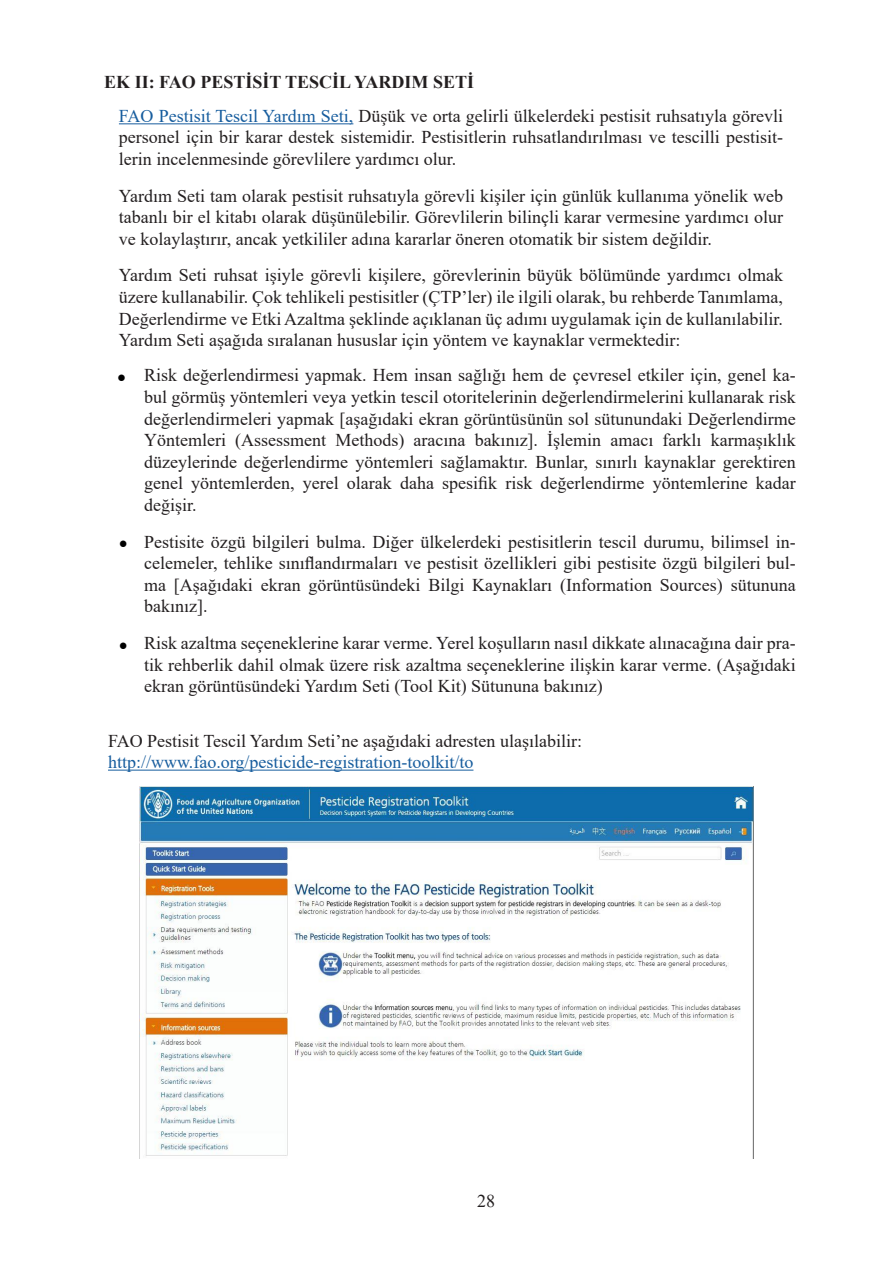
<style>
.page{position:relative;width:893px;height:1263px;background:#fff}
.page>*{position:absolute;margin:0;border:0;box-sizing:border-box;transform-origin:0 0}
.t1{font:18px/21.6px "Times New Roman";color:#231f20;text-align:justify}
.İÇİNDEKİLER__BAŞLIK{font:700 18px "Times New Roman";color:#231f20}
.t2{font:18px "Symbol";color:#000}
.s1{color:#175d9e}
</style>
<div class="page">
<img style="left:139px;top:787px;width:614px;height:371px">
<hr style="left:119px;top:123px;width:234px;height:1px;background:#175d9e">
<hr style="left:108px;top:770px;width:365px;height:1px;background:#175d9e">
<p class="İÇİNDEKİLER__BAŞLIK" style="left:104px;top:69px;width:371px">EK II: FAO PESTİSİT TESCİL YARDIM SETİ</p>
<p class="t1" style="left:119px;top:104px;width:666px"><span class="s1">FAO Pestisit Tescil Yardım Seti,</span> Düşük ve orta gelirli ülkelerdeki pestisit ruhsatıyla görevli personel için bir karar destek sistemidir. Pestisitlerin ruhsatlandırılması ve tescilli pestisit&shy;lerin incelenmesinde görevlilere yardımcı olur.</p>
<p class="t1" style="left:119px;top:184px;width:666px">Yardım Seti tam olarak pestisit ruhsatıyla görevli kişiler için günlük kullanıma yönelik web tabanlı bir el kitabı olarak düşünülebilir. Görevlilerin bilinçli karar vermesine yardımcı olur ve kolaylaştırır, ancak yetkililer adına kararlar öneren otomatik bir sistem değildir.</p>
<p class="t1" style="left:119px;top:264px;width:666px">Yardım Seti ruhsat işiyle görevli kişilere, görevlerinin büyük bölümünde yardımcı olmak üzere kullanabilir. Çok tehlikeli pestisitler (ÇTP’ler) ile ilgili olarak, bu rehberde Tanımlama, Değerlendirme ve Etki Azaltma şeklinde açıklanan üç adımı uygulamak için de kullanılabilir.<br>Yardım Seti aşağıda sıralanan hususlar için yöntem ve kaynaklar vermektedir:</p>
<p class="t1" style="left:144px;top:364px;width:653px">Risk değerlendirmesi yapmak. Hem insan sağlığı hem de çevresel etkiler için, genel ka&shy;bul görmüş yöntemleri veya yetkin tescil otoritelerinin değerlendirmelerini kullanarak risk değerlendirmeleri yapmak [aşağıdaki ekran görüntüsünün sol sütunundaki Değerlendirme Yöntemleri (Assessment Methods) aracına bakınız]. İşlemin amacı farklı karmaşıklık düzeylerinde değerlendirme yöntemleri sağlamaktır. Bunlar, sınırlı kaynaklar gerektiren genel yöntemlerden, yerel olarak daha spesifik risk değerlendirme yöntemlerine kadar değişir.</p>
<p class="t1" style="left:144px;top:530px;width:653px">Pestisite özgü bilgileri bulma. Diğer ülkelerdeki pestisitlerin tescil durumu, bilimsel in&shy;celemeler, tehlike sınıflandırmaları ve pestisit özellikleri gibi pestisite özgü bilgileri bul&shy;ma [Aşağıdaki ekran görüntüsündeki Bilgi Kaynakları (Information Sources) sütununa bakınız].</p>
<p class="t1" style="left:144px;top:632px;width:653px">Risk azaltma seçeneklerine karar verme. Yerel koşulların nasıl dikkate alınacağına dair pra&shy;tik rehberlik dahil olmak üzere risk azaltma seçeneklerine ilişkin karar verme. (Aşağıdaki ekran görüntüsündeki Yardım Seti (Tool Kit) Sütununa bakınız)</p>
<p class="t1" style="left:108px;top:729px;width:476px">FAO Pestisit Tescil Yardım Seti’ne aşağıdaki adresten ulaşılabilir: <span class="s1">http://www.fao.org/pesticide-registration-toolkit/to</span></p>
<p class="t2" style="left:117px;top:365px;width:10px">•</p>
<p class="t2" style="left:119px;top:531px;width:10px">•</p>
<p class="t2" style="left:119px;top:633px;width:10px">•</p>
<p class="t1" style="left:477px;top:1190px;width:19px">28</p>
</div>
